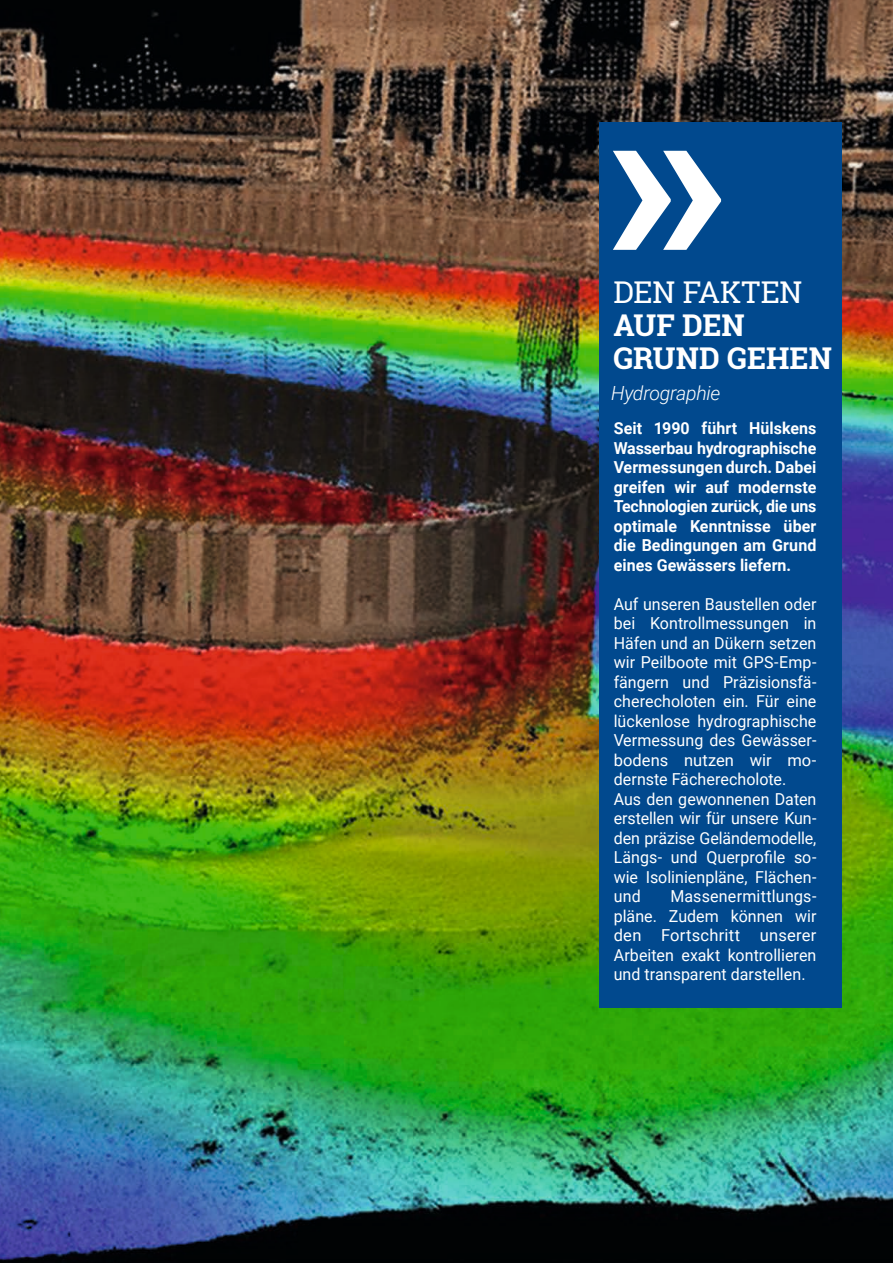
<style>
.page{position:relative;width:893px;height:1263px;background:#fff}
.page>*{position:absolute;margin:0;border:0;box-sizing:border-box;transform-origin:0 0}
.t1{font:700 30px/33px "Roboto Slab";color:#fff}
.t2{font:30px "Roboto Slab";letter-spacing:-.01em;color:#fff}
.t3{font:italic 300 19.5px "Roboto";letter-spacing:-.015em;color:#fff}
.t4{font:16.5px/19.5px "Roboto";color:#fff}
.t5{font:700 16.5px/19.5px "Roboto";letter-spacing:.005em;color:#fff;text-align:justify}
</style>
<div class="page">
<img style="left:0;top:0;width:893px;height:1263px">
<div style="left:600px;top:122px;width:242px;height:886px;background:#01498e"></div>
<svg style="left:613px;top:151px;width:108px;height:99px"></svg>
<h1 class="t2" style="left:613px;top:271px;width:191px">DEN FAKTEN</h1>
<h1 class="t1" style="left:613px;top:308px;width:220px">AUF DEN<br>GRUND GEHEN</h1>
<p class="t3" style="left:611px;top:380px;width:111px">Hydrographie</p>
<p class="t5" style="left:614px;top:418px;width:204px">Seit 1990 führt Hülskens Wasserbau hydrographische Vermessungen durch. Dabei greifen wir auf modernste Technologien zurück, die uns optimale Kenntnisse über die Bedingungen am Grund eines Gewässers liefern.</p>
<p class="t4" style="left:614px;top:594px;width:204px">Auf unseren Baustellen oder bei Kontrollmessungen in<br>Häfen und an Dükern setzen wir Peilboote mit GPS-Emp&shy;fängern und Präzisionsfä&shy;cherecholoten ein. Für eine lückenlose hydrographische<br>Vermessung des Gewässer&shy;bodens nutzen wir mo&shy;dernste Fächerecholote.<br>Aus den gewonnenen Daten erstellen wir für unsere Kun&shy;den präzise Geländemodelle,<br>Längs- und Querprofile so&shy;wie Isolinienpläne, Flächen&shy;und</p>
<p class="t4" style="left:614px;top:886px;width:204px;text-align:justify;text-indent:57px">Massenermittlungs&shy;pläne. Zudem können wir den Fortschritt unserer Arbeiten exakt kontrollieren und transparent darstellen.</p>
</div>
